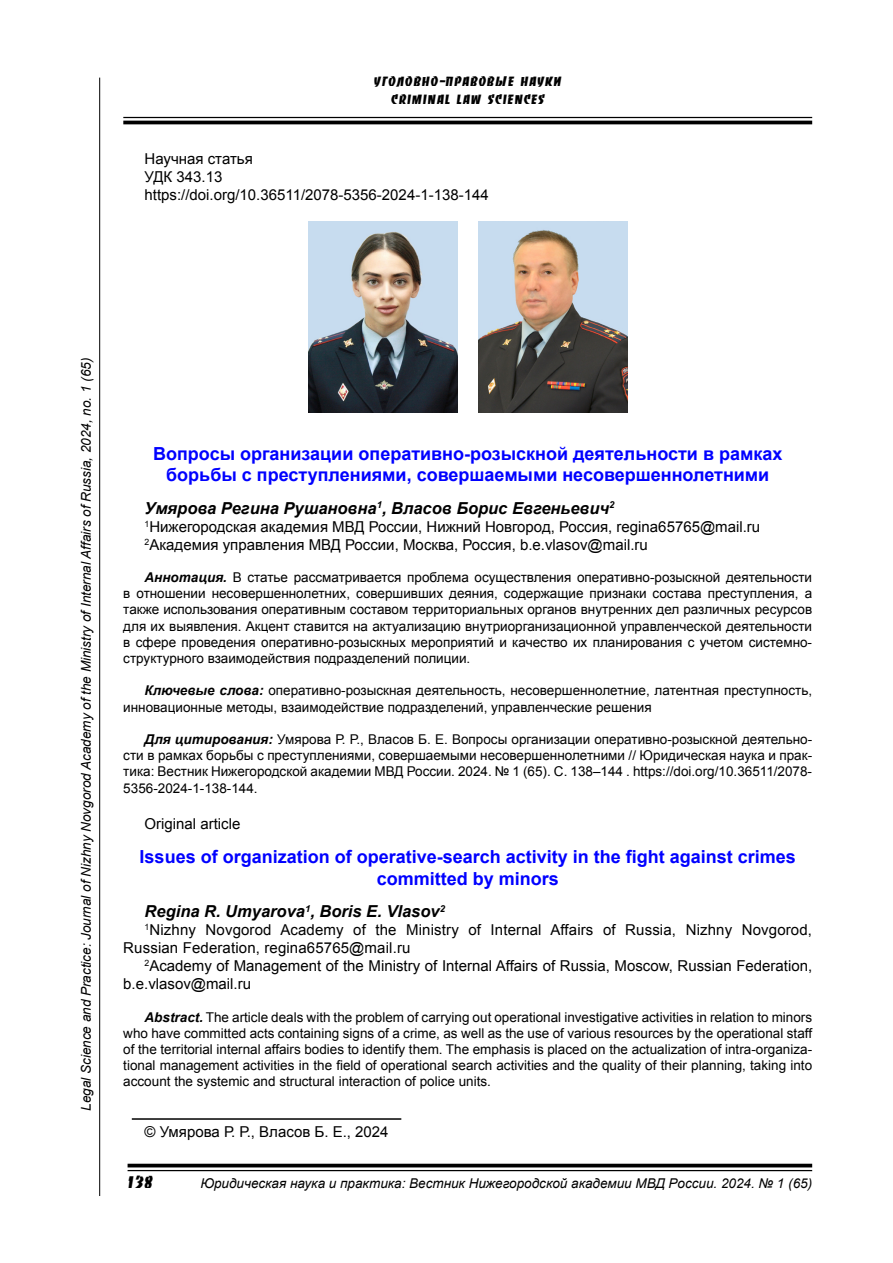
<style>
.page{position:relative;width:893px;height:1263px;background:#fff}
.page>*{position:absolute;margin:0;border:0;box-sizing:border-box;transform-origin:0 0}
.t1{font:700 18px/21.6px "Arial";color:#00f;text-align:center}
.t2{font:italic 700 16.5px "Arial";color:#000}
.t3{font:15px/18px "Arial";color:#000}
.t4{font:15px "Banco Normal";color:#000}
.t5{font:13.5px/16.2px "Arial";color:#000;text-align:justify}
.t6{font:italic 13.5px "Arial";color:#000}
.t7{font:12px/18px "Banco Normal";letter-spacing:.015em;color:#000;text-align:center}
.s1{font-weight:700;font-style:italic}
</style>
<div class="page">
<hr style="left:99px;top:78px;width:1px;height:1118px;background:#000">
<hr style="left:128px;top:1164px;width:684px;height:3px;background:#000">
<hr style="left:128px;top:1170px;width:684px;height:1px;background:#000">
<hr style="left:123px;top:117px;width:689px;height:1px;background:#000">
<hr style="left:123px;top:121px;width:689px;height:3px;background:#000">
<hr style="left:132px;top:1118px;width:269px;height:2px;background:#000">
<img style="left:308px;top:221px;width:149px;height:191px">
<img style="left:478px;top:221px;width:149px;height:191px">
<p class="t7" style="left:374px;top:72px;width:190px">УГОЛОВНО-ПРАВОВЫЕ НАУКИ<br>CRIMINAL LAW SCIENCES</p>
<p class="t3" style="left:145px;top:150px;width:346px">Научная статья<br>УДК 343.13 https://doi.org/10.36511/2078-5356-2024-1-138-144</p>
<p class="t6" style="left:77px;top:1111px;width:755px;rotate:-90deg">Legal Science and Practice: Journal of Nizhny Novgorod Academy of the Ministry of Internal Affairs of Russia, 2024, no. 1 (65)</p>
<h1 class="t1" style="left:153px;top:443px;width:631px">Вопросы организации оперативно-розыскной деятельности в рамках борьбы с преступлениями, совершаемыми несовершеннолетними</h1>
<p class="t2" style="left:145px;top:497px;width:471px">Умярова Регина Рушановна<sup>1</sup>, Власов Борис Евгеньевич<sup>2</sup></p>
<p class="t3" style="left:145px;top:517px;width:617px"><sup>1</sup>Нижегородская академия МВД России, Нижний Новгород, Россия, regina65765@mail.ru<br><sup>2</sup>Академия управления МВД России, Москва, Россия, b.e.vlasov@mail.ru</p>
<p class="t5" style="left:123px;top:569px;width:690px;text-indent:21px"><span class="s1">Аннотация.</span> В статье рассматривается проблема осуществления оперативно-розыскной деятельности в отношении несовершеннолетних, совершивших деяния, содержащие признаки состава преступления, а также использования оперативным составом территориальных органов внутренних дел различных ресурсов для их выявления. Акцент ставится на актуализацию внутриорганизационной управленческой деятельности в сфере проведения оперативно-розыскных мероприятий и качество их планирования с учетом системно&shy;структурного взаимодействия подразделений полиции.</p>
<p class="t5" style="left:123px;top:682px;width:690px;text-indent:21px"><span class="s1">Ключевые слова:</span> оперативно-розыскная деятельность, несовершеннолетние, латентная преступность, инновационные методы, взаимодействие подразделений, управленческие решения</p>
<p class="t5" style="left:123px;top:731px;width:690px;text-indent:21px"><span class="s1">Для цитирования:</span> Умярова Р. Р., Власов Б. Е. Вопросы организации оперативно-розыскной деятельно&shy;сти в рамках борьбы с преступлениями, совершаемыми несовершеннолетними // Юридическая наука и прак&shy;тика: Вестник Нижегородской академии МВД России. 2024. № 1 (65). С. 138–144 . https://doi.org/10.36511/2078- 5356-2024-1-138-144.</p>
<p class="t3" style="left:145px;top:814px;width:97px">Original article</p>
<h1 class="t1" style="left:140px;top:846px;width:658px">Issues of organization of operative-search activity in the fight against crimes committed by minors</h1>
<p class="t2" style="left:145px;top:900px;width:302px">Regina R. Umyarova<sup>1</sup>, Boris E. Vlasov<sup>2</sup></p>
<p class="t3" style="left:123px;top:921px;width:690px;text-indent:21px"><sup>1</sup>Nizhny Novgorod Academy of the Ministry of Internal Affairs of Russia, Nizhny Novgorod,<br>Russian Federation, regina65765@mail.ru</p>
<p class="t3" style="left:123px;top:957px;width:690px;text-indent:21px"><sup>2</sup>Academy of Management of the Ministry of Internal Affairs of Russia, Moscow, Russian Federation, b.e.vlasov@mail.ru</p>
<p class="t5" style="left:123px;top:1009px;width:690px;text-indent:21px"><span class="s1">Abstract.</span> The article deals with the problem of carrying out operational investigative activities in relation to minors who have committed acts containing signs of a crime, as well as the use of various resources by the operational staff of the territorial internal affairs bodies to identify them. The emphasis is placed on the actualization of intra-organiza&shy;tional management activities in the field of operational search activities and the quality of their planning, taking into account the systemic and structural interaction of police units.</p>
<p class="t3" style="left:145px;top:1122px;width:245px">© Умярова Р. Р., Власов Б. Е., 2024</p>
<p class="t4" style="left:128px;top:1173px;width:24px">138</p>
<p class="t6" style="left:200px;top:1175px;width:613px">Юридическая наука и практика: Вестник Нижегородской академии МВД России. 2024. № 1 (65)</p>
</div>
